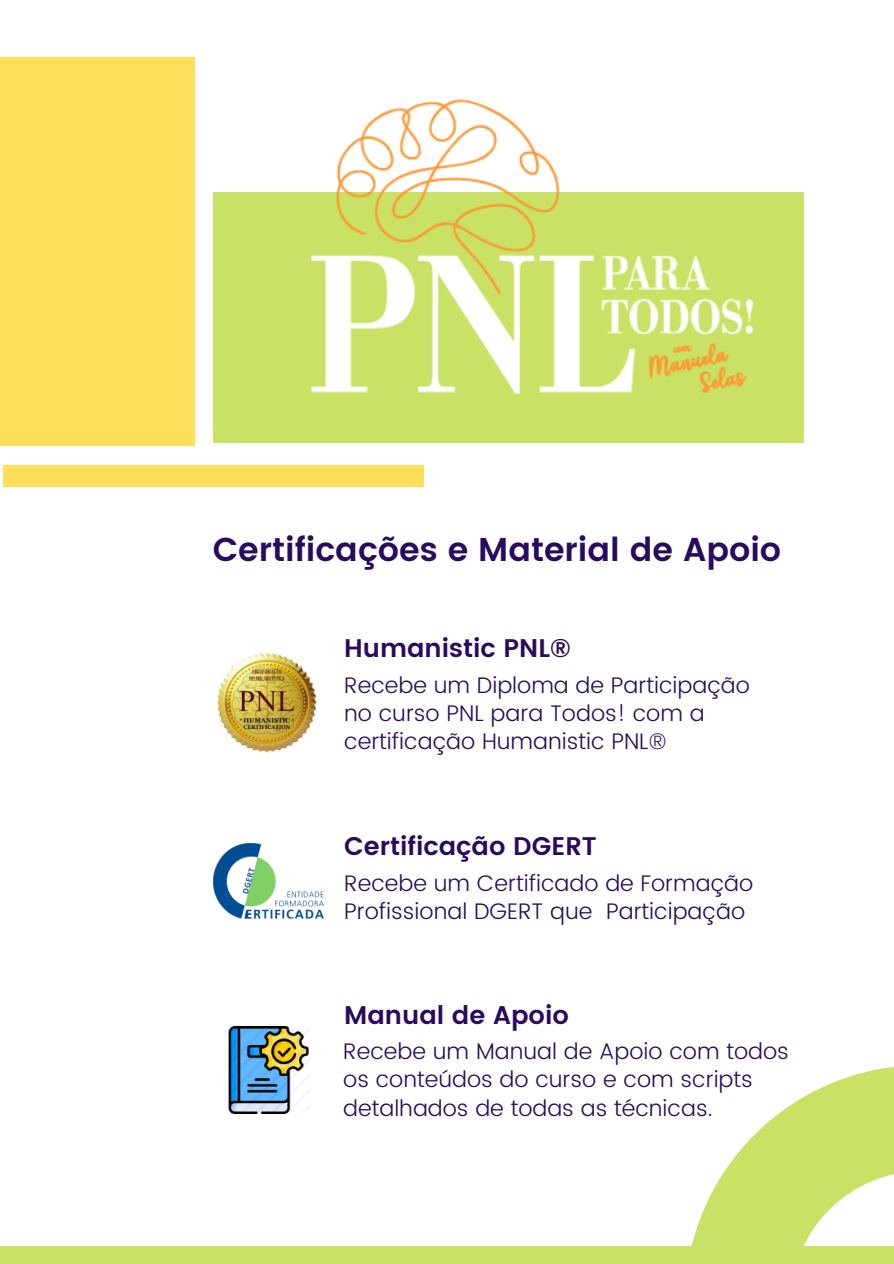
<style>
.page{position:relative;width:894px;height:1264px;background:#fff}
.page>*{position:absolute;margin:0;border:0;box-sizing:border-box;transform-origin:0 0}
.t1{font:600 33px "Poppins";color:#2a0a5e}
.t2{font:600 25.5px "Poppins";color:#2a0a5e}
.t3{font:300 22.5px/28.2px "Poppins";color:#2a0a5e}
</style>
<div class="page">
<div style="left:0;top:1245px;width:893px;height:18px;background:#c9e265"></div>
<div style="left:0;top:58px;width:195px;height:388px;background:#ffde59"></div>
<div style="left:213px;top:193px;width:590px;height:250px;background:#c9e265"></div>
<svg style="left:685px;top:1067px;width:208px;height:179px"></svg>
<img style="left:217px;top:652px;width:100px;height:101px">
<img style="left:214px;top:843px;width:109px;height:75px">
<img style="left:228px;top:1026px;width:81px;height:87px">
<img style="left:265px;top:99px;width:509px;height:295px">
<div style="left:3px;top:465px;width:421px;height:22px;background:#ffde59"></div>
<h1 class="t1" style="left:213px;top:530px;width:569px">Certificações e Material de Apoio</h1>
<p class="t2" style="left:344px;top:633px;width:227px">Humanistic PNL®</p>
<p class="t3" style="left:344px;top:671px;width:407px">Recebe um Diploma de Participação no curso PNL para Todos! com a certificação Humanistic PNL®</p>
<p class="t2" style="left:344px;top:831px;width:254px">Certificação DGERT</p>
<p class="t3" style="left:344px;top:869px;width:410px">Recebe um Certificado de Formação<br>Profissional DGERT que Participação</p>
<p class="t2" style="left:344px;top:999px;width:226px">Manual de Apoio</p>
<p class="t3" style="left:343px;top:1037px;width:447px">Recebe um Manual de Apoio com todos os conteúdos do curso e com scripts detalhados de todas as técnicas.</p>
</div>
